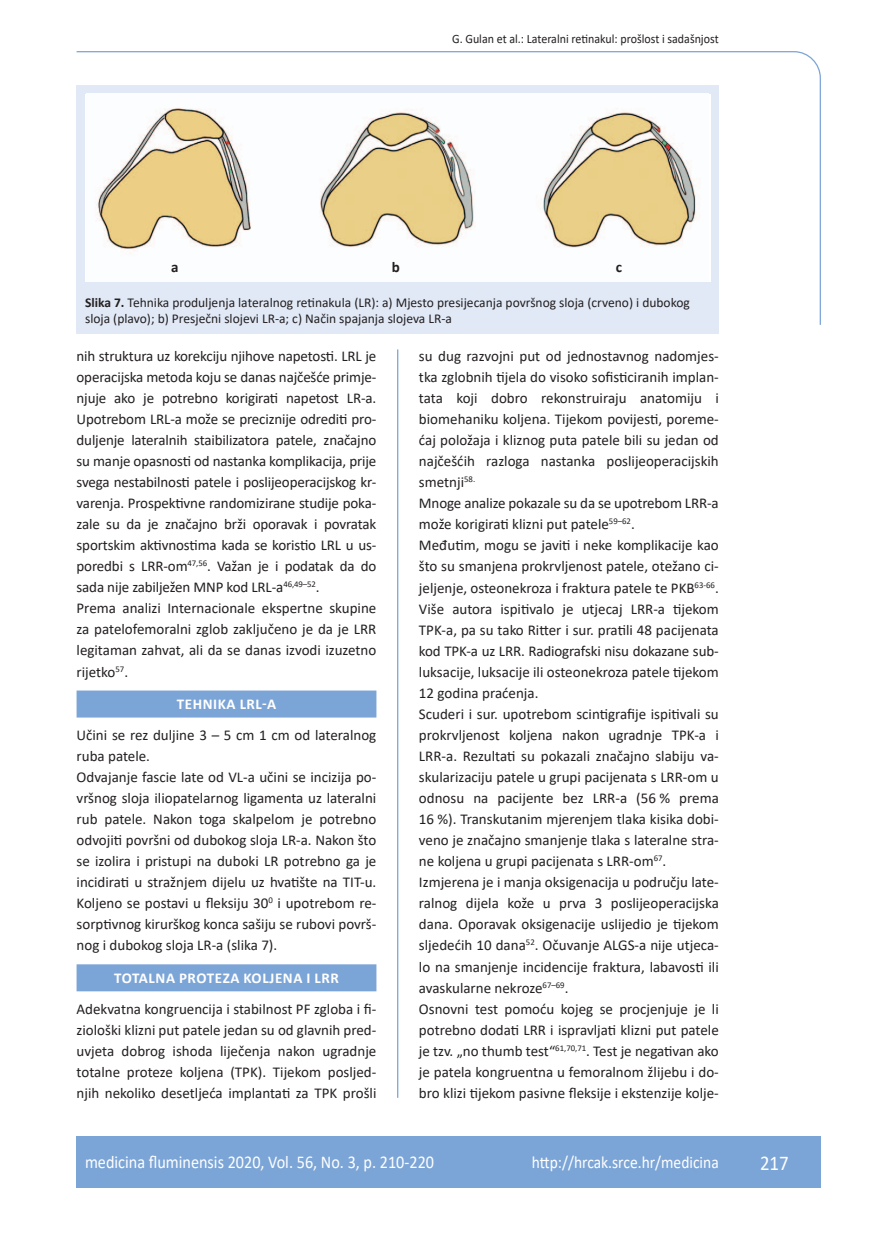
<style>
.page{position:relative;width:872px;height:1234px;background:#fff}
.page>*{position:absolute;margin:0;border:0;box-sizing:border-box;transform-origin:0 0}
.t1{font:21px "Calibri";color:#fff;scale:.9 1}
.t2{font:18px "Calibri";color:#fff;scale:.9 1}
.t3{font:17.25px "Calibri";color:#fff;scale:.9 1}
.osnovni_tekst{font:15px/21px "Calibri";color:#231f20;text-align:justify}
.naslov_ruler{font:700 15px "Calibri";letter-spacing:.04em;color:#fff}
.potpis_slika{font:700 15px "Calibri";color:#231f20}
.potpis_slika-2{font:13.5px/16.5px "Calibri";color:#231f20}
.glava{font:12.75px "Calibri";color:#231f20;scale:.94 1}
.s1{font-weight:700}
</style>
<div class="page">
<svg style="left:76px;top:51px;width:745px;height:275px"></svg>
<hr style="left:397px;top:349px;width:1px;height:748px;background:#7ca5d7">
<div style="left:77px;top:1135px;width:744px;height:51px;background:#7ca5d7"></div>
<div style="left:77px;top:690px;width:299px;height:27px;background:#7ca5d7"></div>
<div style="left:77px;top:964px;width:299px;height:27px;background:#7ca5d7"></div>
<div style="left:77px;top:85px;width:642px;height:248px;background:#e1e9f6"></div>
<img style="left:87px;top:94px;width:622px;height:187px">
<p class="glava" style="left:452px;top:29px;width:285px">G. Gulan et al.: Lateralni retinakul: prošlost i sadašnjost</p>
<p class="potpis_slika" style="left:171px;top:256px;width:9px">a</p>
<p class="potpis_slika" style="left:392px;top:256px;width:10px">b</p>
<p class="potpis_slika" style="left:616px;top:256px;width:8px">c</p>
<p class="potpis_slika-2" style="left:85px;top:293px;width:606px"><span class="s1">Slika 7.</span> Tehnika produljenja lateralnog retinakula (LR): a) Mjesto presijecanja površnog sloja (crveno) i dubokog sloja (plavo); b) Presječni slojevi LR-a; c) Način spajanja slojeva LR-a</p>
<p class="osnovni_tekst" style="left:77px;top:345px;width:301px">nih struktura uz korekciju njihove napetosti. LRL je operacijska metoda koju se danas najčešće primje&shy;njuje ako je potrebno korigirati napetost LR-a.<br>Upotrebom LRL-a može se preciznije odrediti pro&shy;duljenje lateralnih staibilizatora patele, značajno su manje opasnosti od nastanka komplikacija, prije svega nestabilnosti patele i poslijeoperacijskog kr&shy;varenja. Prospektivne randomizirane studije poka&shy;zale su da je značajno brži oporavak i povratak sportskim aktivnostima kada se koristio LRL u us&shy;poredbi s LRR-om<sup>47,56</sup>. Važan je i podatak da do sada nije zabilježen MNP kod LRL-a<sup>46,49–52</sup>.</p>
<p class="osnovni_tekst" style="left:77px;top:597px;width:301px">Prema analizi Internacionale ekspertne skupine za patelofemoralni zglob zaključeno je da je LRR legitaman zahvat, ali da se danas izvodi izuzetno rijetko<sup>57</sup>.</p>
<p class="naslov_ruler" style="left:177px;top:693px;width:101px">TEHNIKA LRL-A</p>
<p class="osnovni_tekst" style="left:77px;top:723px;width:301px">Učini se rez duljine 3 – 5 cm 1 cm od lateralnog ruba patele.</p>
<p class="osnovni_tekst" style="left:77px;top:766px;width:301px">Odvajanje fascie late od VL-a učini se incizija po&shy;vršnog sloja iliopatelarnog ligamenta uz lateralni rub patele. Nakon toga skalpelom je potrebno odvojiti površni od dubokog sloja LR-a. Nakon što se izolira i pristupi na duboki LR potrebno ga je incidirati u stražnjem dijelu uz hvatište na TIT-u.<br>Koljeno se postavi u fleksiju 30<sup>0</sup> i upotrebom re&shy;sorptivnog kirurškog konca sašiju se rubovi površ&shy;nog i dubokog sloja LR-a (slika 7).</p>
<p class="naslov_ruler" style="left:114px;top:967px;width:226px">TOTALNA PROTEZA KOLJENA I LRR</p>
<p class="osnovni_tekst" style="left:77px;top:997px;width:301px">Adekvatna kongruencija i stabilnost PF zgloba i fi&shy;ziološki klizni put patele jedan su od glavnih pred&shy;uvjeta dobrog ishoda liječenja nakon ugradnje totalne proteze koljena (TPK). Tijekom posljed&shy;njih nekoliko desetljeća implantati za TPK prošli</p>
<p class="osnovni_tekst" style="left:419px;top:345px;width:301px">su dug razvojni put od jednostavnog nadomjes&shy;tka zglobnih tijela do visoko sofisticiranih implan&shy;tata koji dobro rekonstruiraju anatomiju i biomehaniku koljena. Tijekom povijesti, poreme&shy;ćaj položaja i kliznog puta patele bili su jedan od najčešćih razloga nastanka poslijeoperacijskih smetnji<sup>58.</sup></p>
<p class="osnovni_tekst" style="left:419px;top:492px;width:301px">Mnoge analize pokazale su da se upotrebom LRR-a može korigirati klizni put patele<sup>59–62</sup>.</p>
<p class="osnovni_tekst" style="left:419px;top:534px;width:301px">Međutim, mogu se javiti i neke komplikacije kao što su smanjena prokrvljenost patele, otežano ci&shy;jeljenje, osteonekroza i fraktura patele te PKB<sup>63-66</sup>.<br>Više autora ispitivalo je utjecaj LRR-a tijekom TPK-a, pa su tako Ritter i sur. pratili 48 pacijenata kod TPK-a uz LRR. Radiografski nisu dokazane sub&shy;luksacije, luksacije ili osteonekroza patele tijekom 12 godina praćenja.</p>
<p class="osnovni_tekst" style="left:419px;top:702px;width:301px">Scuderi i sur. upotrebom scintigrafije ispitivali su prokrvljenost koljena nakon ugradnje TPK-a i LRR-a. Rezultati su pokazali značajno slabiju va&shy;skularizaciju patele u grupi pacijenata s LRR-om u odnosu na pacijente bez LRR-a (56 % prema 16 %). Transkutanim mjerenjem tlaka kisika dobi&shy;veno je značajno smanjenje tlaka s lateralne stra&shy;ne koljena u grupi pacijenata s LRR-om<sup>67</sup>.</p>
<p class="osnovni_tekst" style="left:419px;top:871px;width:301px">Izmjerena je i manja oksigenacija u području late&shy;ralnog dijela kože u prva 3 poslijeoperacijska dana. Oporavak oksigenacije uslijedio je tijekom sljedećih 10 dana<sup>52</sup>. Očuvanje ALGS-a nije utjeca&shy;lo na smanjenje incidencije fraktura, labavosti ili avaskularne nekroze<sup>67–69</sup>.</p>
<p class="osnovni_tekst" style="left:419px;top:997px;width:301px">Osnovni test pomoću kojeg se procjenjuje je li potrebno dodati LRR i ispravljati klizni put patele je tzv. „no thumb test“<sup>61,70,71</sup>. Test je negativan ako je patela kongruentna u femoralnom žlijebu i do&shy;bro klizi tijekom pasivne fleksije i ekstenzije kolje-</p>
<p class="t2" style="left:85px;top:1149px;width:389px">medicina fluminensis 2020, Vol. 56, No. 3, p. 210-220</p>
<p class="t3" style="left:532px;top:1150px;width:209px">http://hrcak.srce.hr/medicina</p>
<p class="t1" style="left:760px;top:1147px;width:33px">217</p>
</div>
